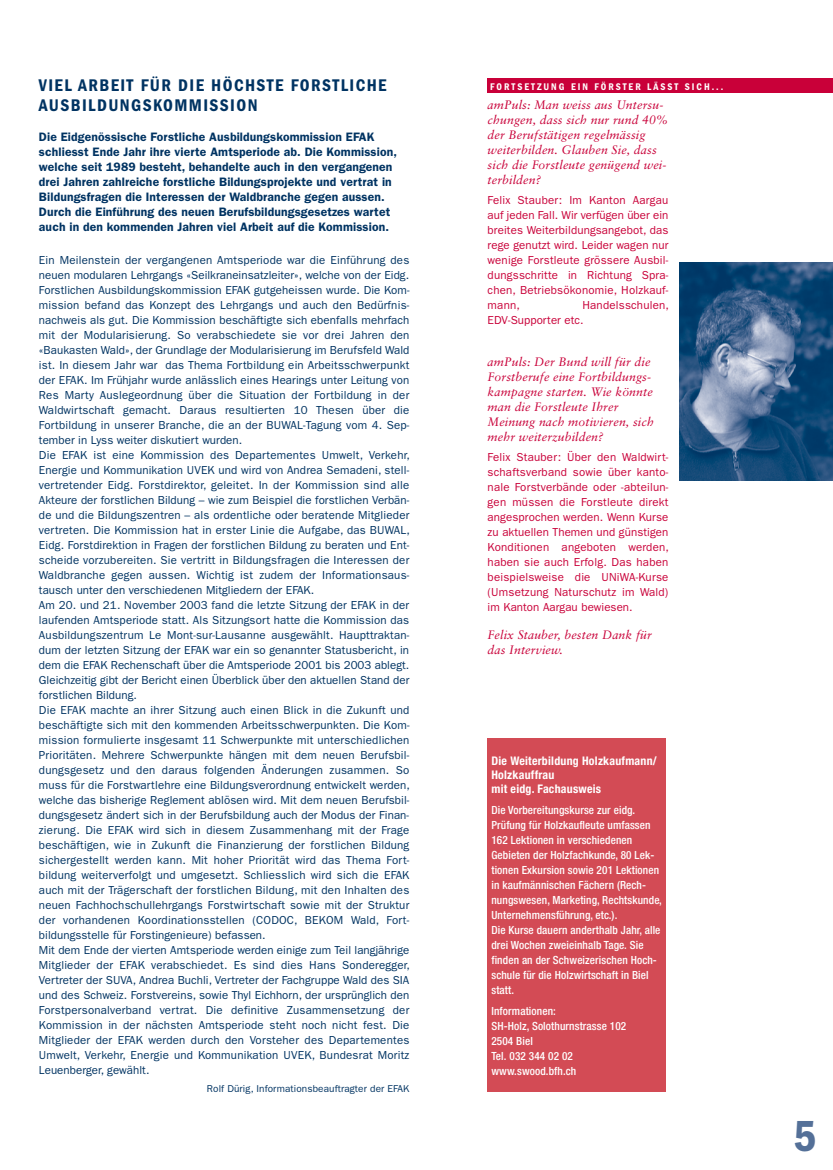
<style>
.page{position:relative;width:833px;height:1170px;background:#fff}
.page>*{position:absolute;margin:0;border:0;box-sizing:border-box;transform-origin:0 0}
.t1{font:600 condensed 45px "Franklin Gothic LT";color:#547098}
.t2{font:600 condensed 17.5px/20px "Franklin Gothic LT";letter-spacing:.08em;color:#003362}
.t3{font:600 12.25px/15px "Franklin Gothic LT";letter-spacing:.01em;color:#003362}
.t4{font:italic 12.25px/15px "Sabon LT";letter-spacing:.01em;color:#c90039}
.t5{font:700 condensed 11.88px/13.8px "Helvetica Neue";letter-spacing:.02em;color:#fff}
.t6{font:11.62px/15px "Franklin Gothic LT";letter-spacing:.015em;color:#003362}
.t7{font:11.62px/15px "Franklin Gothic LT";letter-spacing:.015em;color:#c90039;text-align:justify}
.t8{font:500 condensed 11.25px/15px "Helvetica Neue";letter-spacing:.01em;color:#fff}
.t9{font:10px "Franklin Gothic LT";letter-spacing:.01em;color:#003362}
.t10{font:600 condensed 10px "Franklin Gothic LT";letter-spacing:.2em;color:#fff}
</style>
<div class="page">
<div style="left:488px;top:738px;width:178px;height:353px;background:#d34b55"></div>
<img style="left:680px;top:263px;width:153px;height:218px">
<div style="left:487px;top:78px;width:346px;height:14px;background:#c90039"></div>
<h2 class="t2" style="left:39px;top:75px;width:349px">VIEL ARBEIT FÜR DIE HÖCHSTE FORSTLICHE<br>AUSBILDUNGSKOMMISSION</h2>
<p class="t3" style="left:39px;top:129px;width:359px">Die Eidgenössische Forstliche Ausbildungskommission EFAK schliesst Ende Jahr ihre vierte Amtsperiode ab. Die Kommission, welche seit 1989 besteht, behandelte auch in den vergangenen drei Jahren zahlreiche forstliche Bildungsprojekte und vertrat in Bildungsfragen die Interessen der Waldbranche gegen aussen.<br>Durch die Einführung des neuen Berufsbildungsgesetzes wartet auch in den kommenden Jahren viel Arbeit auf die Kommission.</p>
<p class="t6" style="left:39px;top:252px;width:372px">Ein Meilenstein der vergangenen Amtsperiode war die Einführung des neuen modularen Lehrgangs «Seilkraneinsatzleiter», welche von der Eidg.<br>Forstlichen Ausbildungskommission EFAK gutgeheissen wurde. Die Kom&shy;mission befand das Konzept des Lehrgangs und auch den Bedürfnis&shy;nachweis als gut. Die Kommission beschäftigte sich ebenfalls mehrfach mit der Modularisierung. So verabschiedete sie vor drei Jahren den «Baukasten Wald», der Grundlage der Modularisierung im Berufsfeld Wald ist. In diesem Jahr war das Thema Fortbildung ein Arbeitsschwerpunkt der EFAK. Im Frühjahr wurde anlässlich eines Hearings unter Leitung von Res Marty Auslegeordnung über die Situation der Fortbildung in der Waldwirtschaft gemacht. Daraus resultierten 10 Thesen über die Fortbildung in unserer Branche, die an der BUWAL-Tagung vom 4. Sep&shy;tember in Lyss weiter diskutiert wurden.<br>Die EFAK ist eine Kommission des Departementes Umwelt, Verkehr, Energie und Kommunikation UVEK und wird von Andrea Semadeni, stell&shy;vertretender Eidg. Forstdirektor, geleitet. In der Kommission sind alle Akteure der forstlichen Bildung – wie zum Beispiel die forstlichen Verbän&shy;de und die Bildungszentren – als ordentliche oder beratende Mitglieder vertreten. Die Kommission hat in erster Linie die Aufgabe, das BUWAL, Eidg. Forstdirektion in Fragen der forstlichen Bildung zu beraten und Ent&shy;scheide vorzubereiten. Sie vertritt in Bildungsfragen die Interessen der Waldbranche gegen aussen. Wichtig ist zudem der Informationsaus&shy;tausch unter den verschiedenen Mitgliedern der EFAK.<br>Am 20. und 21. November 2003 fand die letzte Sitzung der EFAK in der laufenden Amtsperiode statt. Als Sitzungsort hatte die Kommission das Ausbildungszentrum Le Mont-sur-Lausanne ausgewählt. Haupttraktan&shy;dum der letzten Sitzung der EFAK war ein so genannter Statusbericht, in dem die EFAK Rechenschaft über die Amtsperiode 2001 bis 2003 ablegt.<br>Gleichzeitig gibt der Bericht einen Überblick über den aktuellen Stand der forstlichen Bildung.<br>Die EFAK machte an ihrer Sitzung auch einen Blick in die Zukunft und beschäftigte sich mit den kommenden Arbeitsschwerpunkten. Die Kom&shy;mission formulierte insgesamt 11 Schwerpunkte mit unterschiedlichen Prioritäten. Mehrere Schwerpunkte hängen mit dem neuen Berufsbil&shy;dungsgesetz und den daraus folgenden Änderungen zusammen. So muss für die Forstwartlehre eine Bildungsverordnung entwickelt werden, welche das bisherige Reglement ablösen wird. Mit dem neuen Berufsbil&shy;dungsgesetz ändert sich in der Berufsbildung auch der Modus der Finan&shy;zierung. Die EFAK wird sich in diesem Zusammenhang mit der Frage beschäftigen, wie in Zukunft die Finanzierung der forstlichen Bildung sichergestellt werden kann. Mit hoher Priorität wird das Thema Fort&shy;bildung weiterverfolgt und umgesetzt. Schliesslich wird sich die EFAK auch mit der Trägerschaft der forstlichen Bildung, mit den Inhalten des neuen Fachhochschullehrgangs Forstwirtschaft sowie mit der Struktur der vorhandenen Koordinationsstellen (CODOC, BEKOM Wald, Fort&shy;bildungsstelle für Forstingenieure) befassen.<br>Mit dem Ende der vierten Amtsperiode werden einige zum Teil langjährige Mitglieder der EFAK verabschiedet. Es sind dies Hans Sonderegger, Vertreter der SUVA, Andrea Buchli, Vertreter der Fachgruppe Wald des SIA und des Schweiz. Forstvereins, sowie Thyl Eichhorn, der ursprünglich den Forstpersonalverband vertrat. Die definitive Zusammensetzung der Kommission in der nächsten Amtsperiode steht noch nicht fest. Die Mitglieder der EFAK werden durch den Vorsteher des Departementes Umwelt, Verkehr, Energie und Kommunikation UVEK, Bundesrat Moritz Leuenberger, gewählt.</p>
<p class="t9" style="left:207px;top:1082px;width:204px">Rolf Dürig, Informationsbeauftragter der EFAK</p>
<p class="t10" style="left:490px;top:81px;width:234px">FORTSETZUNG EIN FÖRSTER LÄSST SICH...</p>
<p class="t4" style="left:487px;top:97px;width:182px">amPuls: Man weiss aus Untersu&shy;chungen, dass sich nur rund 40% der Berufstätigen regelmässig weiterbilden. Glauben Sie, dass sich die Forstleute genügend wei&shy;terbilden?</p>
<p class="t7" style="left:487px;top:192px;width:182px">Felix Stauber: Im Kanton Aargau auf jeden Fall. Wir verfügen über ein breites Weiterbildungsangebot, das rege genutzt wird. Leider wagen nur wenige Forstleute grössere Ausbil&shy;dungsschritte in Richtung Spra&shy;chen, Betriebsökonomie, Holzkauf&shy;mann,</p>
<p class="t7" style="left:487px;top:297px;width:183px;text-indent:95px">Handelsschulen,<br>EDV-Supporter etc.</p>
<p class="t4" style="left:487px;top:354px;width:168px">amPuls: Der Bund will für die<br>Forstberufe eine Fortbildungs&shy;kampagne starten. Wie könnte man die Forstleute Ihrer<br>Meinung nach motivieren, sich mehr weiterzubilden?</p>
<p class="t7" style="left:487px;top:449px;width:183px">Felix Stauber: Über den Waldwirt&shy;schaftsverband sowie über kanto&shy;nale Forstverbände oder -abteilun&shy;gen müssen die Forstleute direkt angesprochen werden. Wenn Kurse zu aktuellen Themen und günstigen Konditionen angeboten werden, haben sie auch Erfolg. Das haben beispielsweise die UNiWA-Kurse (Umsetzung Naturschutz im Wald) im Kanton Aargau bewiesen.</p>
<p class="t4" style="left:487px;top:626px;width:166px">Felix Stauber, besten Dank für das Interview.</p>
<p class="t5" style="left:491px;top:754px;width:167px">Die Weiterbildung Holzkaufmann/<br>Holzkauffrau<br>mit eidg. Fachausweis</p>
<p class="t8" style="left:491px;top:802px;width:172px">Die Vorbereitungskurse zur eidg.<br>Prüfung für Holzkaufleute umfassen 162 Lektionen in verschiedenen Gebieten der Holzfachkunde, 80 Lek&shy;tionen Exkursion sowie 201 Lektionen in kaufmännischen Fächern (Rech&shy;nungswesen, Marketing, Rechtskunde, Unternehmensführung, etc.).<br>Die Kurse dauern anderthalb Jahr, alle drei Wochen zweieinhalb Tage. Sie finden an der Schweizerischen Hoch&shy;schule für die Holzwirtschaft in Biel statt.</p>
<p class="t8" style="left:491px;top:1003px;width:136px">Informationen:<br>SH-Holz, Solothurnstrasse 102<br>2504 Biel<br>Tel. 032 344 02 02 www.swood.bfh.ch</p>
<h1 class="t1" style="left:793px;top:1109px;width:24px">5</h1>
</div>
